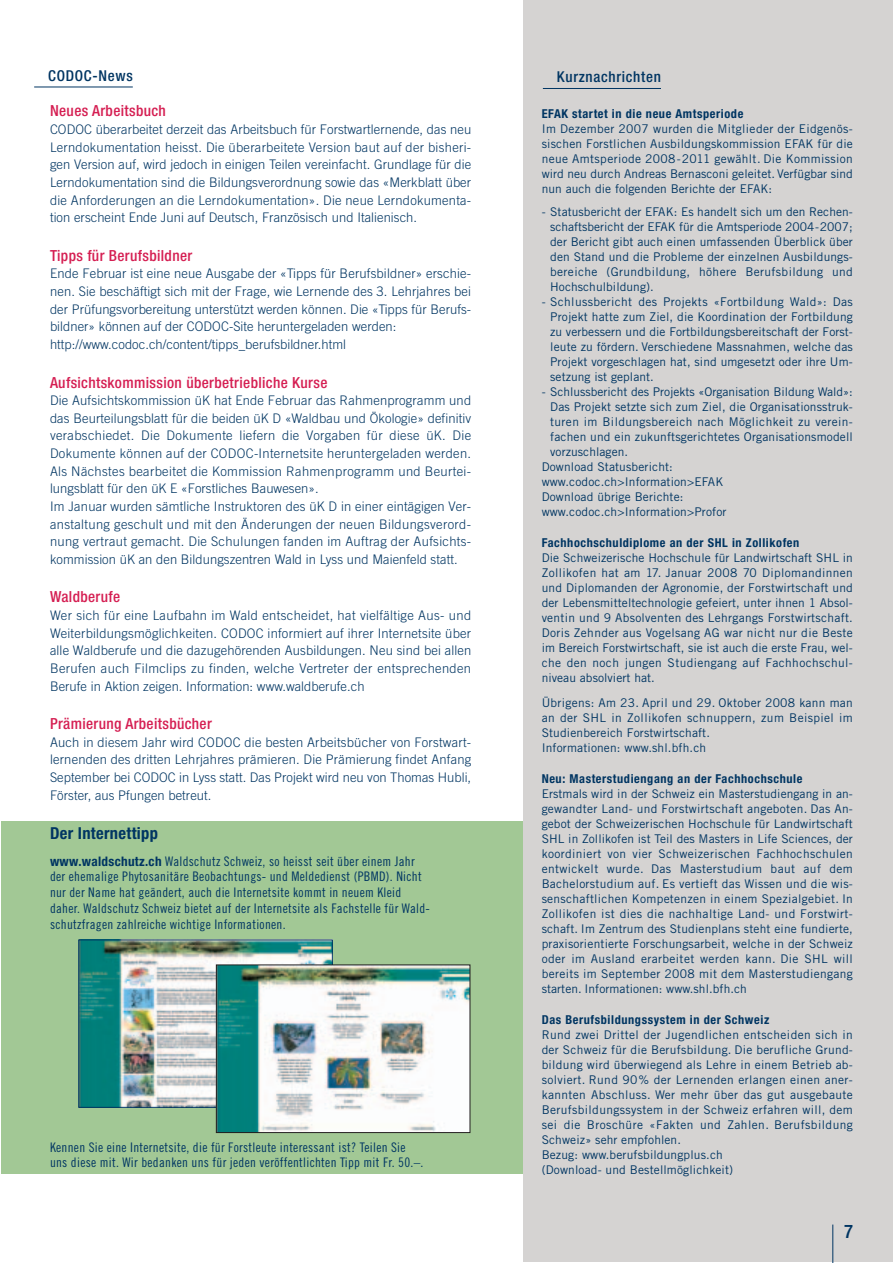
<style>
.page{position:relative;width:893px;height:1263px;background:#fff}
.page>*{position:absolute;margin:0;border:0;box-sizing:border-box;transform-origin:0 0}
.t1{font:500 condensed 18.75px "Helvetica Neue";color:#003562}
.t2{font:700 condensed 16.5px "Helvetica Neue";letter-spacing:.02em;color:#003562}
.t3{font:500 condensed 15.3px "Helvetica Neue";letter-spacing:.025em;color:#d51e52}
.t4{font:500 condensed 15px "Helvetica Neue";letter-spacing:.05em;color:#003562}
.t5{font:300 13.2px/17.5px "Trade Gothic";letter-spacing:.015em;color:#003562;text-align:justify}
.t6{font:13.2px/15.8px "Trade Gothic Cond Eighteen";letter-spacing:.02em;color:#003562}
.t7{font:700 condensed 12.3px "Helvetica Neue";letter-spacing:.05em;color:#003562}
.t8{font:12px/15px "Trade Gothic";letter-spacing:.015em;color:#003562;text-align:justify}
.s1{font-family:"Helvetica Neue";font-weight:700;font-stretch:condensed}
</style>
<div class="page">
<div style="left:1px;top:821px;width:522px;height:353px;background:#a2c895"></div>
<div style="left:523px;top:0;width:369px;height:1262px;background:#d5d3d2"></div>
<hr style="left:34px;top:87px;width:99px;height:1px;background:#003562">
<hr style="left:832px;top:1225px;width:1px;height:37px;background:#003562">
<hr style="left:543px;top:88px;width:118px;height:1px;background:#003562">
<img style="left:80px;top:942px;width:250px;height:164px">
<div style="left:78px;top:940px;width:254px;height:168px;border:1px solid #003562"></div>
<img style="left:218px;top:967px;width:250px;height:164px">
<div style="left:216px;top:965px;width:254px;height:168px;border:1px solid #231f20"></div>
<p class="t4" style="left:48px;top:70px;width:86px">CODOC-News</p>
<p class="t3" style="left:50px;top:106px;width:117px">Neues Arbeitsbuch</p>
<p class="t5" style="left:50px;top:122px;width:422px">CODOC überarbeitet derzeit das Arbeitsbuch für Forstwartlernende, das neu Lerndokumentation heisst. Die überarbeitete Version baut auf der bisheri&shy;gen Version auf, wird jedoch in einigen Teilen vereinfacht. Grundlage für die Lerndokumentation sind die Bildungsverordnung sowie das «Merkblatt über die Anforderungen an die Lerndokumentation». Die neue Lerndokumenta&shy;tion erscheint Ende Juni auf Deutsch, Französisch und Italienisch.</p>
<p class="t3" style="left:50px;top:250px;width:144px">Tipps für Berufsbildner</p>
<p class="t5" style="left:50px;top:266px;width:422px;text-align:left">Ende Februar ist eine neue Ausgabe der «Tipps für Berufsbildner» erschie&shy;nen. Sie beschäftigt sich mit der Frage, wie Lernende des 3. Lehrjahres bei der Prüfungsvorbereitung unterstützt werden können. Die «Tipps für Berufs&shy;bildner» können auf der CODOC-Site heruntergeladen werden: http://www.codoc.ch/content/tipps_berufsbildner.html</p>
<p class="t3" style="left:50px;top:377px;width:279px">Aufsichtskommission überbetriebliche Kurse</p>
<p class="t5" style="left:50px;top:393px;width:422px;text-align:left">Die Aufsichtskommission üK hat Ende Februar das Rahmenprogramm und das Beurteilungsblatt für die beiden üK D «Waldbau und Ökologie» definitiv verabschiedet. Die Dokumente liefern die Vorgaben für diese üK. Die Dokumente können auf der CODOC-Internetsite heruntergeladen werden.<br>Als Nächstes bearbeitet die Kommission Rahmenprogramm und Beurtei&shy;lungsblatt für den üK E «Forstliches Bauwesen».<br>Im Januar wurden sämtliche Instruktoren des üK D in einer eintägigen Ver&shy;anstaltung geschult und mit den Änderungen der neuen Bildungsverord&shy;nung vertraut gemacht. Die Schulungen fanden im Auftrag der Aufsichts&shy;kommission üK an den Bildungszentren Wald in Lyss und Maienfeld statt.</p>
<p class="t3" style="left:50px;top:592px;width:72px">Waldberufe</p>
<p class="t5" style="left:50px;top:608px;width:422px">Wer sich für eine Laufbahn im Wald entscheidet, hat vielfältige Aus- und Weiterbildungsmöglichkeiten. CODOC informiert auf ihrer Internetsite über alle Waldberufe und die dazugehörenden Ausbildungen. Neu sind bei allen Berufen auch Filmclips zu finden, welche Vertreter der entsprechenden Berufe in Aktion zeigen. Information: www.waldberufe.ch</p>
<p class="t3" style="left:50px;top:718px;width:163px">Prämierung Arbeitsbücher</p>
<p class="t5" style="left:50px;top:734px;width:422px">Auch in diesem Jahr wird CODOC die besten Arbeitsbücher von Forstwart&shy;lernenden des dritten Lehrjahres prämieren. Die Prämierung findet Anfang September bei CODOC in Lyss statt. Das Projekt wird neu von Thomas Hubli, Förster, aus Pfungen betreut.</p>
<h2 class="t2" style="left:50px;top:827px;width:109px">Der Internettipp</h2>
<p class="t6" style="left:50px;top:854px;width:381px"><span class="s1">www.waldschutz.ch</span> Waldschutz Schweiz, so heisst seit über einem Jahr der ehemalige Phytosanitäre Beobachtungs- und Meldedienst (PBMD). Nicht nur der Name hat geändert, auch die Internetsite kommt in neuem Kleid daher. Waldschutz Schweiz bietet auf der Internetsite als Fachstelle für Wald&shy;schutzfragen zahlreiche wichtige Informationen.</p>
<p class="t6" style="left:50px;top:1140px;width:375px">Kennen Sie eine Internetsite, die für Forstleute interessant ist? Teilen Sie uns diese mit. Wir bedanken uns für jeden veröffentlichten Tipp mit Fr. 50.–.</p>
<p class="t4" style="left:557px;top:72px;width:106px">Kurznachrichten</p>
<p class="t7" style="left:541px;top:110px;width:203px">EFAK startet in die neue Amtsperiode</p>
<p class="t8" style="left:541px;top:123px;width:313px">Im Dezember 2007 wurden die Mitglieder der Eidgenös&shy;sischen Forstlichen Ausbildungskommission EFAK für die neue Amtsperiode 2008-2011 gewählt. Die Kommission wird neu durch Andreas Bernasconi geleitet. Verfügbar sind nun auch die folgenden Berichte der EFAK:</p>
<p class="t8" style="left:550px;top:205px;width:304px;text-indent:-9px">- Statusbericht der EFAK: Es handelt sich um den Rechen&shy;schaftsbericht der EFAK für die Amtsperiode 2004-2007; der Bericht gibt auch einen umfassenden Überblick über den Stand und die Probleme der einzelnen Ausbildungs&shy;bereiche (Grundbildung, höhere Berufsbildung und Hochschulbildung).</p>
<p class="t8" style="left:550px;top:295px;width:304px;text-indent:-9px">- Schlussbericht des Projekts «Fortbildung Wald»: Das Projekt hatte zum Ziel, die Koordination der Fortbildung zu verbessern und die Fortbildungsbereitschaft der Forst&shy;leute zu fördern. Verschiedene Massnahmen, welche das Projekt vorgeschlagen hat, sind umgesetzt oder ihre Um&shy;setzung ist geplant.</p>
<p class="t8" style="left:541px;top:385px;width:313px">- Schlussbericht des Projekts «Organisation Bildung Wald»:</p>
<p class="t8" style="left:550px;top:400px;width:304px">Das Projekt setzte sich zum Ziel, die Organisationsstruk-</p>
<p class="t8" style="left:550px;top:415px;width:304px">turen im Bildungsbereich nach Möglichkeit zu verein-</p>
<p class="t8" style="left:550px;top:430px;width:304px">fachen und ein zukunftsgerichtetes Organisationsmodell</p>
<p class="t8" style="left:550px;top:445px;width:79px">vorzuschlagen.</p>
<p class="t8" style="left:541px;top:460px;width:133px">Download Statusbericht:</p>
<p class="t8" style="left:541px;top:475px;width:183px">www.codoc.ch&gt;Information&gt;EFAK</p>
<p class="t8" style="left:541px;top:490px;width:143px">Download übrige Berichte:</p>
<p class="t8" style="left:541px;top:505px;width:186px">www.codoc.ch&gt;Information&gt;Profor</p>
<p class="t7" style="left:541px;top:538px;width:259px">Fachhochschuldiplome an der SHL in Zollikofen</p>
<p class="t8" style="left:541px;top:551px;width:313px">Die Schweizerische Hochschule für Landwirtschaft SHL in Zollikofen hat am 17. Januar 2008 70 Diplomandinnen und Diplomanden der Agronomie, der Forstwirtschaft und der Lebensmitteltechnologie gefeiert, unter ihnen 1 Absol&shy;ventin und 9 Absolventen des Lehrgangs Forstwirtschaft.<br>Doris Zehnder aus Vogelsang AG war nicht nur die Beste im Bereich Forstwirtschaft, sie ist auch die erste Frau, wel&shy;che den noch jungen Studiengang auf Fachhochschul&shy;niveau absolviert hat.</p>
<p class="t8" style="left:541px;top:696px;width:313px;text-align:left">Übrigens: Am 23. April und 29. Oktober 2008 kann man an der SHL in Zollikofen schnuppern, zum Beispiel im Studienbereich Forstwirtschaft.<br>Informationen: www.shl.bfh.ch</p>
<p class="t7" style="left:541px;top:774px;width:262px">Neu: Masterstudiengang an der Fachhochschule</p>
<p class="t8" style="left:541px;top:787px;width:313px">Erstmals wird in der Schweiz ein Masterstudiengang in an&shy;gewandter Land- und Forstwirtschaft angeboten. Das An&shy;gebot der Schweizerischen Hochschule für Landwirtschaft SHL in Zollikofen ist Teil des Masters in Life Sciences, der koordiniert von vier Schweizerischen Fachhochschulen entwickelt wurde. Das Masterstudium baut auf dem Bachelorstudium auf. Es vertieft das Wissen und die wis&shy;senschaftlichen Kompetenzen in einem Spezialgebiet. In Zollikofen ist dies die nachhaltige Land- und Forstwirt&shy;schaft. Im Zentrum des Studienplans steht eine fundierte, praxisorientierte Forschungsarbeit, welche in der Schweiz oder im Ausland erarbeitet werden kann. Die SHL will bereits im September 2008 mit dem Masterstudiengang starten. Informationen: www.shl.bfh.ch</p>
<p class="t7" style="left:541px;top:1015px;width:229px">Das Berufsbildungssystem in der Schweiz</p>
<p class="t8" style="left:541px;top:1028px;width:313px;text-align:left">Rund zwei Drittel der Jugendlichen entscheiden sich in der Schweiz für die Berufsbildung. Die berufliche Grund&shy;bildung wird überwiegend als Lehre in einem Betrieb ab&shy;solviert. Rund 90% der Lernenden erlangen einen aner&shy;kannten Abschluss. Wer mehr über das gut ausgebaute Berufsbildungssystem in der Schweiz erfahren will, dem sei die Broschüre «Fakten und Zahlen. Berufsbildung Schweiz» sehr empfohlen.<br>Bezug: www.berufsbildungplus.ch<br>(Download- und Bestellmöglichkeit)</p>
<h1 class="t1" style="left:844px;top:1225px;width:10px">7</h1>
</div>
